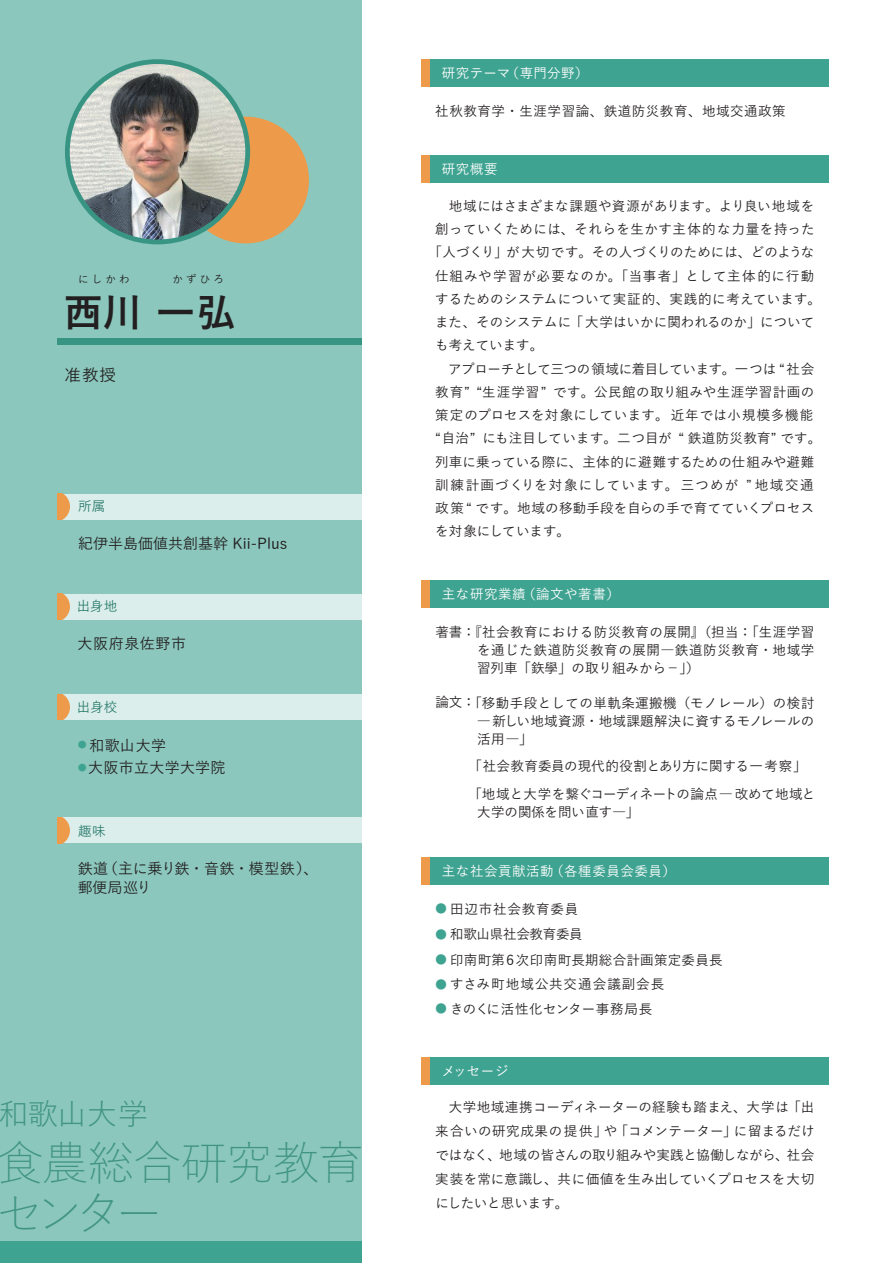
<style>
.page{position:relative;width:893px;height:1263px;background:#fff}
.page>*{position:absolute;margin:0;border:0;box-sizing:border-box;transform-origin:0 0}
.t1{font:300 47.4px "Yu Gothic";color:#3fa391}
.t2{font:300 46.2px "Yu Gothic";color:#3fa391}
.t3{font:700 39px "Yu Gothic";color:#231f20}
.t4{font:30px "Yu Gothic";letter-spacing:-.01em;color:#3fa391}
.t5{font:500 16.5px "Yu Gothic";color:#231f20}
.t6{font:500 15px "Yu Gothic";letter-spacing:.01em;color:#231f20}
.t7{font:500 15px/19.5px "Yu Gothic";letter-spacing:-.01em;color:#231f20}
.t8{font:500 15px "Yu Gothic";letter-spacing:.04em;color:#231f20}
.t9{font:500 13.5px/24px "Yu Gothic";letter-spacing:.025em;color:#231f20;text-align:justify}
.t10{font:500 13.5px "Yu Gothic";letter-spacing:.005em;color:#231f20}
.t11{font:500 13.5px/28px "Yu Gothic";color:#231f20}
.t12{font:500 13.5px "Yu Gothic";letter-spacing:.04em;color:#fff}
.t13{font:500 13.5px "Yu Gothic";letter-spacing:-.025em;color:#231f20}
.t14{font:500 13.5px "Yu Gothic";letter-spacing:.065em;color:#231f20}
.t15{font:500 13.5px "Yu Gothic";letter-spacing:.085em;color:#231f20}
.t16{font:500 13.5px "Yu Gothic";letter-spacing:.08em;color:#231f20}
.t17{font:500 13.5px "Yu Gothic";letter-spacing:-.02em;color:#231f20}
.t18{font:500 13.5px "Yu Gothic";letter-spacing:.02em;color:#fff}
.t19{font:500 13.5px "Yu Gothic";letter-spacing:.02em;color:#2a7b6d}
.t20{font:500 13.5px "Yu Gothic";letter-spacing:.06em;color:#231f20}
.t21{font:500 10.5px "Yu Gothic";letter-spacing:.3em;color:#231f20}
.s1{font-size:12px;color:#3fa391}
</style>
<div class="page">
<div style="left:0;top:0;width:361px;height:1263px;background:#8bc7bd"></div>
<div style="left:429px;top:60px;width:400px;height:27px;background:#3fa391"></div>
<div style="left:421px;top:60px;width:8px;height:27px;background:#ed9b4a"></div>
<div style="left:429px;top:156px;width:400px;height:27px;background:#3fa391"></div>
<div style="left:421px;top:156px;width:8px;height:27px;background:#ed9b4a"></div>
<div style="left:429px;top:580px;width:400px;height:28px;background:#3fa391"></div>
<div style="left:421px;top:580px;width:8px;height:28px;background:#ed9b4a"></div>
<div style="left:429px;top:857px;width:400px;height:28px;background:#3fa391"></div>
<div style="left:421px;top:857px;width:8px;height:28px;background:#ed9b4a"></div>
<div style="left:429px;top:1057px;width:400px;height:28px;background:#3fa391"></div>
<div style="left:421px;top:1057px;width:8px;height:28px;background:#ed9b4a"></div>
<div style="left:182px;top:117px;width:127px;height:126px;background:#ed9b4a;border-radius:50%"></div>
<div style="left:65px;top:59px;width:185px;height:185px;background:#389584;border-radius:50%"></div>
<div style="left:0;top:1242px;width:361px;height:21px;background:#3fa391"></div>
<div style="left:57px;top:339px;width:304px;height:6px;background:#389584"></div>
<div style="left:57px;top:494px;width:307px;height:25px;background:#dbeeeb"></div>
<div style="left:57px;top:594px;width:307px;height:25px;background:#dbeeeb"></div>
<div style="left:57px;top:694px;width:307px;height:26px;background:#dbeeeb"></div>
<div style="left:57px;top:818px;width:307px;height:25px;background:#dbeeeb"></div>
<svg style="left:57px;top:494px;width:13px;height:25px"></svg>
<svg style="left:57px;top:594px;width:13px;height:25px"></svg>
<svg style="left:57px;top:694px;width:13px;height:26px"></svg>
<svg style="left:57px;top:818px;width:13px;height:25px"></svg>
<img style="left:70px;top:64px;width:175px;height:176px;border-radius:88px">
<p class="t21" style="left:78px;top:269px;width:53px">にしかわ</p>
<p class="t21" style="left:172px;top:269px;width:53px">かずひろ</p>
<h3 class="t3" style="left:64px;top:291px;width:173px">西川 一弘</h3>
<p class="t5" style="left:65px;top:359px;width:53px">准教授</p>
<p class="t19" style="left:78px;top:494px;width:29px">所属</p>
<p class="t6" style="left:78px;top:530px;width:211px">紀伊半島価値共創基幹 Kii-Plus</p>
<p class="t19" style="left:77px;top:594px;width:42px">出身地</p>
<p class="t8" style="left:78px;top:630px;width:110px">大阪府泉佐野市</p>
<p class="t19" style="left:77px;top:695px;width:42px">出身校</p>
<p class="t6" style="left:78px;top:731px;width:90px"><sup>●</sup> 和歌山大学</p>
<p class="t6" style="left:78px;top:754px;width:149px"><sup>●</sup>大阪市立大学大学院</p>
<p class="t19" style="left:78px;top:818px;width:29px">趣味</p>
<p class="t7" style="left:78px;top:856px;width:242px">鉄道（主に乗り鉄・音鉄・模型鉄）、郵便局巡り</p>
<h3 class="t4" style="left:-2px;top:1087px;width:152px">和歌山大学</h3>
<h2 class="t2" style="left:-4px;top:1120px;width:369px">食農総合研究教育</h2>
<h1 class="t1" style="left:-4px;top:1169px;width:168px">センター</h1>
<p class="t18" style="left:442px;top:61px;width:148px">研究テーマ（専門分野）</p>
<p class="t9" style="left:435px;top:97px;width:352px">社秋教育学・生涯学習論、鉄道防災教育、地域交通政策</p>
<p class="t12" style="left:442px;top:157px;width:57px">研究概要</p>
<p class="t9" style="left:449px;top:192px;width:367px">地域にはさまざまな課題や資源があります。より良い地域を</p>
<p class="t9" style="left:435px;top:215px;width:381px">創っていくためには、それらを生かす主体的な力量を持った</p>
<p class="t10" style="left:428px;top:240px;width:387px">「人づくり」が大切です。その人づくりのためには、どのような</p>
<p class="t14" style="left:435px;top:263px;width:381px">仕組みや学習が必要なのか。「当事者」として主体的に行動</p>
<p class="t9" style="left:435px;top:285px;width:387px">するためのシステムについて実証的、実践的に考えています。</p>
<p class="t10" style="left:435px;top:310px;width:381px">また、そのシステムに「大学はいかに関われるのか」について</p>
<p class="t11" style="left:435px;top:330px;width:109px">も考えています。</p>
<p class="t13" style="left:435px;top:356px;width:381px">　アプローチとして三つの領域に着目しています。一つは “社会</p>
<p class="t9" style="left:435px;top:378px;width:381px">教育” “生涯学習” です。公民館の取り組みや生涯学習計画の</p>
<p class="t9" style="left:435px;top:401px;width:380px">策定のプロセスを対象にしています。近年では小規模多機能</p>
<p class="t9" style="left:435px;top:425px;width:387px">“自治” にも注目しています。二つ目が “ 鉄道防災教育” です。</p>
<p class="t10" style="left:435px;top:449px;width:381px">列車に乗っている際に、主体的に避難するための仕組みや避難</p>
<p class="t15" style="left:435px;top:472px;width:380px">訓練計画づくりを対象にしています。三つめが ” 地域交通</p>
<p class="t9" style="left:435px;top:494px;width:381px">政策 “ です。地域の移動手段を自らの手で育てていくプロセス</p>
<p class="t11" style="left:435px;top:516px;width:136px">を対象にしています。</p>
<p class="t12" style="left:442px;top:581px;width:179px">主な研究業績（論文や著書）</p>
<p class="t9" style="left:477px;top:621px;width:339px;line-height:18px;text-indent:-8px">『社会教育における防災教育の展開』（担当：「生涯学習を通じた鉄道防災教育の展開―鉄道防災教育・地域学習列車「鉃學」の取り組みから－」）</p>
<p class="t9" style="left:477px;top:692px;width:339px;line-height:18px;text-indent:-9px">「移動手段としての単軌条運搬機（モノレール）の検討―新しい地域資源・地域課題解決に資するモノレールの活用―」</p>
<p class="t11" style="left:468px;top:750px;width:349px">「社会教育委員の現代的役割とあり方に関する一考察」「地域と大学を繋ぐコーディネートの論点―改めて地域と</p>
<p class="t11" style="left:477px;top:796px;width:164px">大学の関係を問い直す―」</p>
<p class="t9" style="left:436px;top:618px;width:41px">著書：</p>
<p class="t9" style="left:436px;top:688px;width:41px">論文：</p>
<p class="t12" style="left:442px;top:858px;width:236px">主な社会貢献活動（各種委員会委員）</p>
<p class="t20" style="left:435px;top:896px;width:145px"><span class="s1">●</span> 田辺市社会教育委員</p>
<p class="t17" style="left:435px;top:922px;width:149px"><span class="s1">●</span> 和歌山県社会教育委員</p>
<p class="t9" style="left:435px;top:946px;width:289px"><span class="s1">●</span> 印南町第６次印南町長期総合計画策定委員長</p>
<p class="t9" style="left:435px;top:995px;width:219px"><span class="s1">●</span> きのくに活性化センター事務局長</p>
<p class="t16" style="left:435px;top:971px;width:231px"><span class="s1">●</span> すさみ町地域公共交通会議副会長</p>
<p class="t12" style="left:442px;top:1058px;width:68px">メッセージ</p>
<p class="t9" style="left:435px;top:1094px;width:381px;text-indent:14px">大学地域連携コーディネーターの経験も踏まえ、大学は「出来合いの研究成果の提供」や「コメンテーター」に留まるだけではなく、地域の皆さんの取り組みや実践と協働しながら、社会実装を常に意識し、共に価値を生み出していくプロセスを大切にしたいと思います。</p>
</div>
